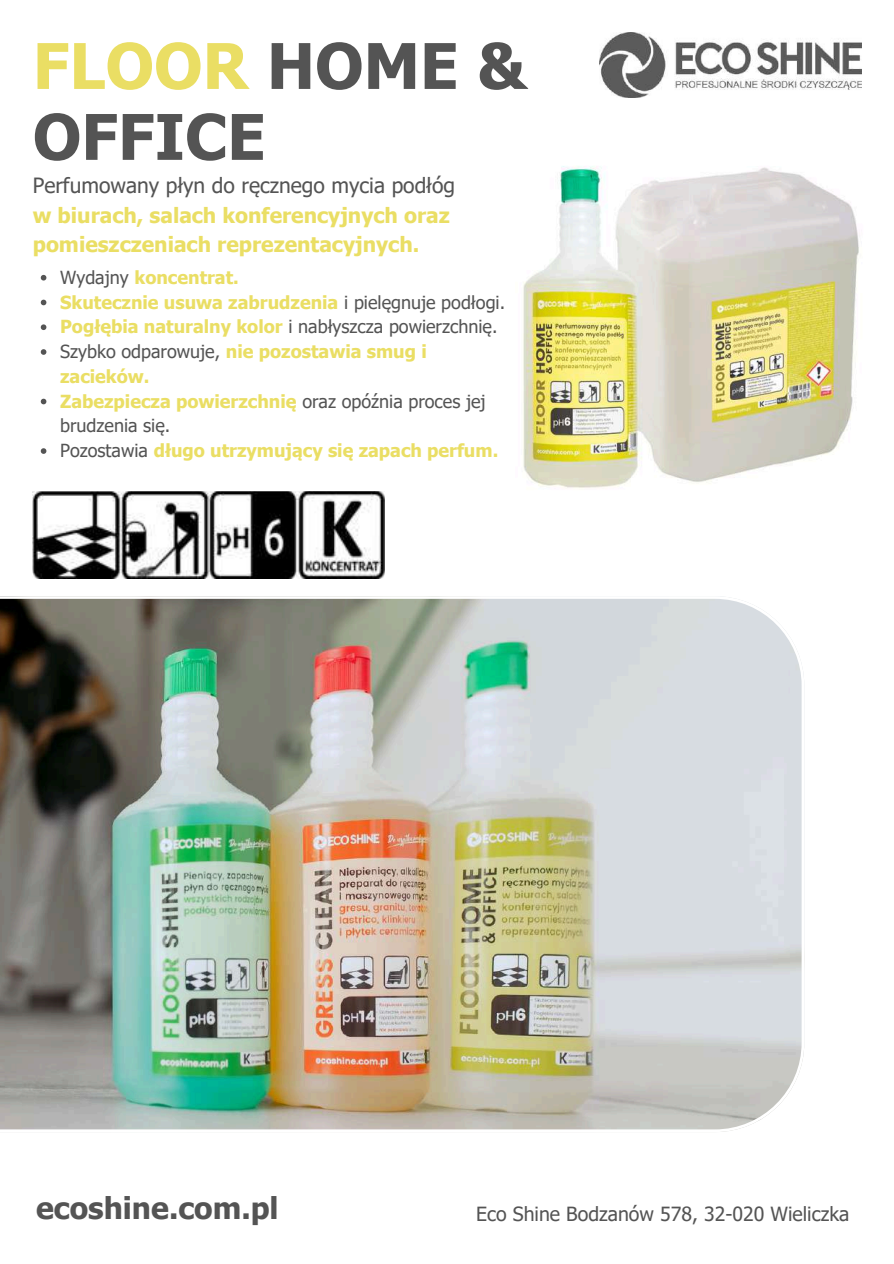
<style>
.page{position:relative;width:894px;height:1264px;background:#fff}
.page>*{position:absolute;margin:0;border:0;box-sizing:border-box;transform-origin:0 0}
.t1{font:700 63px/70.8px "Tahoma";color:#545454}
.t2{font:700 30px "Tahoma";color:#545454}
.t3{font:700 21px/29.2px "Tahoma";color:#eade64}
.t4{font:21px "Tahoma";color:#545454}
.t5{font:19.5px "Tahoma";color:#545454}
.t6{font:700 18px/24.8px "Tahoma";color:#eade64}
.s1{color:#eade64}
.s2{font-weight:400;color:#545454}
</style>
<div class="page">
<img style="left:0;top:596px;width:804px;height:536px">
<img style="left:599px;top:32px;width:262px;height:65px">
<img style="left:523px;top:166px;width:336px;height:322px">
<img style="left:33px;top:491px;width:351px;height:87px">
<svg style="left:41px;top:275px;width:5px;height:5px"></svg>
<svg style="left:41px;top:300px;width:5px;height:5px"></svg>
<svg style="left:41px;top:324px;width:5px;height:6px"></svg>
<svg style="left:41px;top:349px;width:5px;height:6px"></svg>
<svg style="left:41px;top:399px;width:5px;height:5px"></svg>
<svg style="left:41px;top:448px;width:5px;height:6px"></svg>
<h1 class="t1" style="left:33px;top:28px;width:495px"><span class="s1">FLOOR</span> HOME &amp;<br>OFFICE</h1>
<p class="t4" style="left:33px;top:172px;width:423px">Perfumowany płyn do ręcznego mycia podłóg</p>
<p class="t3" style="left:33px;top:200px;width:418px">w biurach, salach konferencyjnych oraz pomieszczeniach reprezentacyjnych.</p>
<p class="t6" style="left:60px;top:264px;width:446px"><span class="s2">Wydajny</span> koncentrat.<br>Skutecznie usuwa zabrudzenia <span class="s2">i pielęgnuje podłogi.<br></span>Pogłębia naturalny kolor <span class="s2">i nabłyszcza powierzchnię.<br>Szybko odparowuje,</span> nie pozostawia smug i zacieków.<br>Zabezpiecza powierzchnię <span class="s2">oraz opóźnia proces jej brudzenia się.<br>Pozostawia</span> długo utrzymujący się zapach perfum.</p>
<h2 class="t2" style="left:36px;top:1189px;width:244px">ecoshine.com.pl</h2>
<p class="t5" style="left:476px;top:1200px;width:374px">Eco Shine Bodzanów 578, 32-020 Wieliczka</p>
</div>
